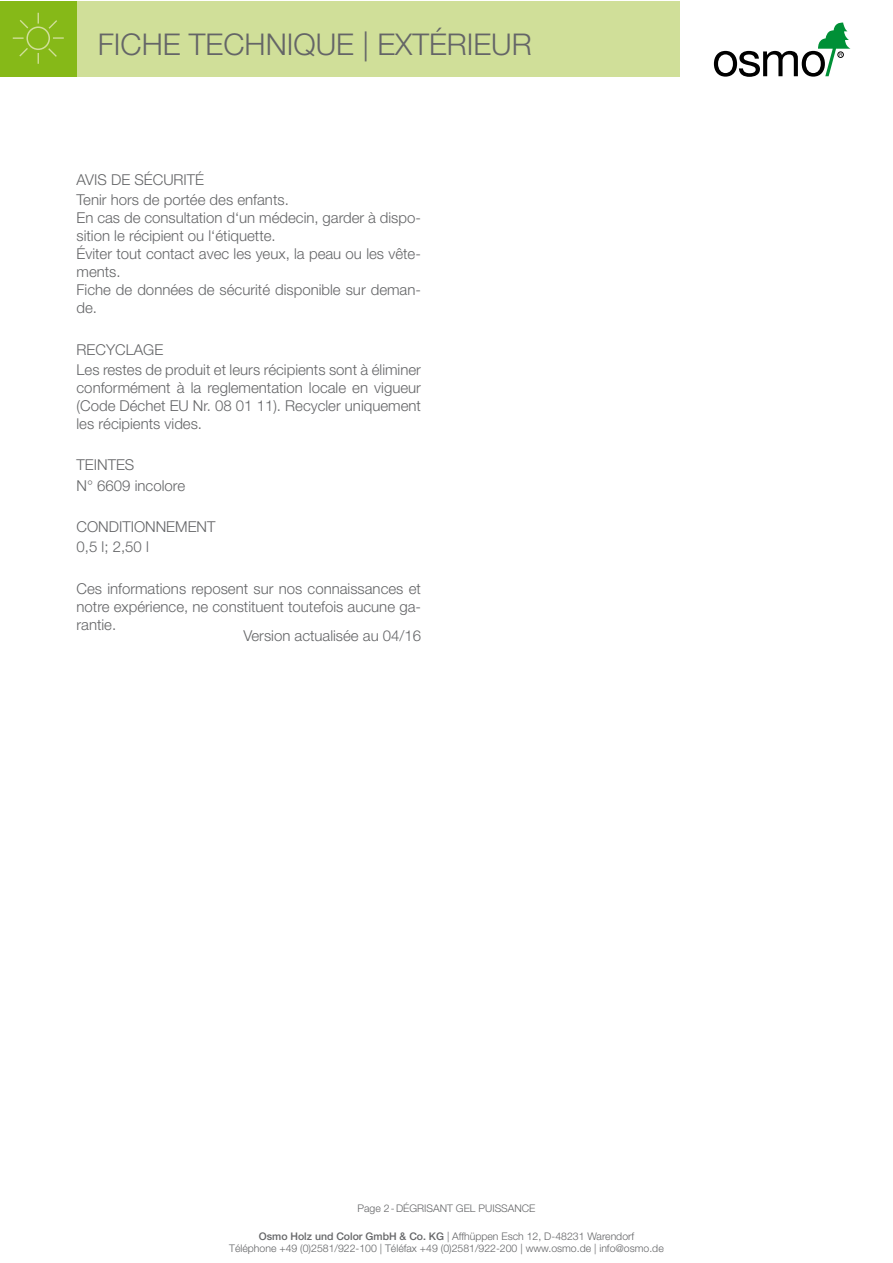
<style>
.page{position:relative;width:893px;height:1263px;background:#fff}
.page>*{position:absolute;margin:0;border:0;box-sizing:border-box;transform-origin:0 0}
.t1{font:300 30px "Helvetica Neue";color:#646567}
.t2{font:300 15px/18px "Helvetica Neue";color:#646567}
.t3{font:300 10.5px/12.6px "Helvetica Neue";color:#646567;text-align:center}
.s1{font-weight:500}
</style>
<div class="page">
<div style="left:77px;top:1px;width:603px;height:76px;background:#d0df99"></div>
<svg style="left:714px;top:23px;width:136px;height:54px"></svg>
<div style="left:0;top:1px;width:77px;height:76px;background:#86b918"></div>
<svg style="left:12px;top:12px;width:52px;height:52px"></svg>
<h1 class="t1" style="left:98px;top:26px;width:436px">FICHE TECHNIQUE | EXTÉRIEUR</h1>
<p class="t2" style="left:77px;top:169px;width:214px;line-height:20.1px">AVIS DE SÉCURITÉ<br>Tenir hors de portée des enfants.</p>
<p class="t2" style="left:77px;top:209px;width:346px">En cas de consultation d‘un médecin, garder à dispo&shy;sition le récipient ou l‘étiquette.<br>Éviter tout contact avec les yeux, la peau ou les vête&shy;ments.<br>Fiche de données de sécurité disponible sur deman&shy;de.</p>
<p class="t2" style="left:77px;top:339px;width:346px;line-height:20.1px">RECYCLAGE<br>Les restes de produit et leurs récipients sont à éliminer</p>
<p class="t2" style="left:77px;top:378px;width:346px;text-align:justify">conformément à la reglementation locale en vigueur (Code Déchet EU Nr. 08 01 11). Recycler uniquement les récipients vides.</p>
<p class="t2" style="left:77px;top:455px;width:110px;line-height:20.1px">TEINTES<br>N° 6609 incolore</p>
<p class="t2" style="left:77px;top:516px;width:140px;line-height:20.1px">CONDITIONNEMENT<br>0,5 l; 2,50 l</p>
<p class="t2" style="left:77px;top:579px;width:346px;text-align:justify">Ces informations reposent sur nos connaissances et notre expérience, ne constituent toutefois aucune ga&shy;rantie.</p>
<p class="t2" style="left:243px;top:627px;width:179px">Version actualisée au 04/16</p>
<p class="t3" style="left:357px;top:1202px;width:180px">Page 2-DÉGRISANT GEL PUISSANCE</p>
<p class="t3" style="left:229px;top:1229px;width:436px"><span class="s1">Osmo Holz und Color GmbH &amp; Co. KG</span> | Affhüppen Esch 12, D-48231 Warendorf<br>Téléphone +49 (0)2581/922-100 | Téléfax +49 (0)2581/922-200 | www.osmo.de | info@osmo.de</p>
</div>
